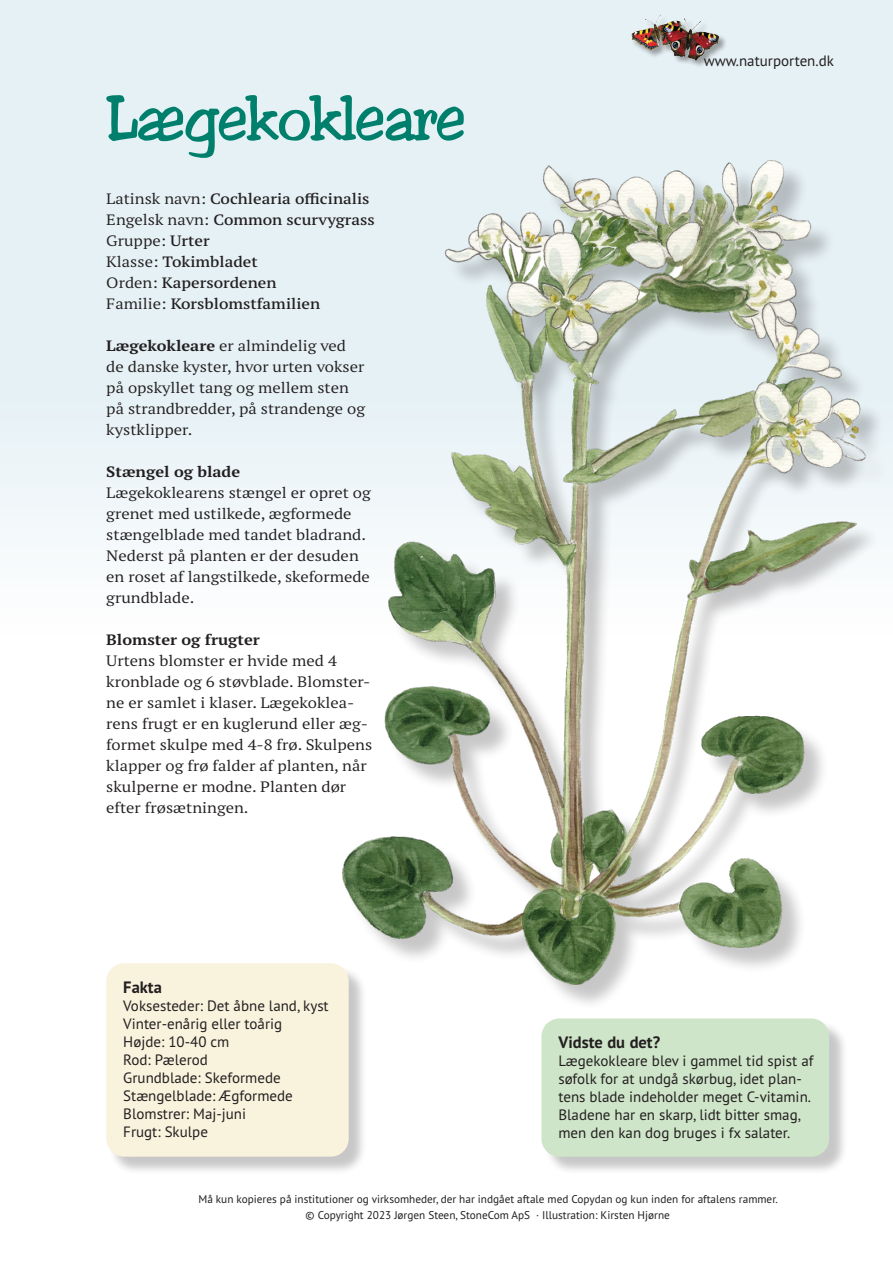
<style>
.page{position:relative;width:893px;height:1263px;background:#fff}
.page>*{position:absolute;margin:0;border:0;box-sizing:border-box;transform-origin:0 0}
.t1{font:60px "Toledo";letter-spacing:-.025em;color:#00806c}
.t2{font:700 16.5px "PT Sans Pro";color:#231f20}
.t3{font:expanded 15px/21px "PT Serif Pro";color:#231f20}
.t4{font:15px/18px "PT Sans Pro";color:#231f20}
.t5{font:600 expanded 15px/21px "PT Serif Pro";color:#231f20}
.t6{font:700 expanded 15px "PT Serif Pro";color:#231f20}
.t7{font:11.25px/16.5px "PT Sans Pro";color:#231f20;text-align:center}
.s1{font-weight:400}
.s2{font-weight:700}
</style>
<div class="page">
<div style="left:0;top:0;width:893px;height:1263px;background:linear-gradient(to right,#f4f9fb,#f1f7fa)"></div>
<div style="left:632px;top:15px;width:96px;height:54px;background:#231f20;opacity:.4"></div>
<img style="left:631px;top:15px;width:58px;height:42px">
<div style="left:109px;top:966px;width:258px;height:209px;background:#231f20;opacity:.25"></div>
<div style="left:106px;top:963px;width:243px;height:194px;background:#f9f2dd;border-radius:18px"></div>
<div style="left:544px;top:1020px;width:304px;height:155px;background:#231f20;opacity:.25"></div>
<div style="left:541px;top:1018px;width:288px;height:139px;background:#cfe5c9;border-radius:18px"></div>
<div style="left:345px;top:163px;width:545px;height:847px;background:#231f20;opacity:.25"></div>
<img style="left:328px;top:149px;width:549px;height:847px">
<h1 class="t1" style="left:106px;top:81px;width:361px">Lægekokleare</h1>
<p class="t5" style="left:106px;top:187px;width:270px"><span class="s1">Latinsk navn:</span> Cochlearia officinalis<br><span class="s1">Engelsk navn:</span> Common scurvygrass<br><span class="s1">Gruppe:</span> Urter<br><span class="s1">Klasse:</span> Tokimbladet<br><span class="s1">Orden:</span> Kapersordenen<br><span class="s1">Familie:</span> Korsblomstfamilien</p>
<p class="t3" style="left:106px;top:334px;width:260px"><span class="s2">Lægekokleare</span> er almindelig ved de danske kyster, hvor urten vokser på opskyllet tang og mellem sten på strandbredder, på strandenge og kystklipper.</p>
<p class="t6" style="left:106px;top:461px;width:135px">Stængel og blade</p>
<p class="t3" style="left:106px;top:481px;width:266px">Lægekoklearens stængel er opret og grenet med ustilkede, ægformede stængelblade med tandet bladrand.<br>Nederst på planten er der desuden en roset af langstilkede, skeformede grundblade.</p>
<p class="t6" style="left:106px;top:629px;width:155px">Blomster og frugter</p>
<p class="t3" style="left:106px;top:649px;width:268px">Urtens blomster er hvide med 4 kronblade og 6 støvblade. Blomster&shy;ne er samlet i klaser. Lægekoklea&shy;rens frugt er en kuglerund eller æg&shy;formet skulpe med 4-8 frø. Skulpens klapper og frø falder af planten, når skulperne er modne. Planten dør efter frøsætningen.</p>
<p class="t2" style="left:123px;top:976px;width:40px">Fakta</p>
<p class="t4" style="left:123px;top:996px;width:207px">Voksesteder: Det åbne land, kyst<br>Vinter-enårig eller toårig<br>Højde: 10-40 cm<br>Rod: Pælerod<br>Grundblade: Skeformede<br>Stængelblade: Ægformede<br>Blomstrer: Maj-juni<br>Frugt: Skulpe</p>
<p class="t4" style="left:704px;top:52px;width:132px">www.naturporten.dk</p>
<p class="t2" style="left:558px;top:1031px;width:103px">Vidste du det?</p>
<p class="t4" style="left:558px;top:1051px;width:257px">Lægekokleare blev i gammel tid spist af søfolk for at undgå skørbug, idet plan&shy;tens blade indeholder meget C-vitamin.<br>Bladene har en skarp, lidt bitter smag, men den kan dog bruges i fx salater.</p>
<p class="t7" style="left:198px;top:1190px;width:581px">Må kun kopieres på institutioner og virksomheder, der har indgået aftale med Copydan og kun inden for aftalens rammer. © Copyright 2023 Jørgen Steen, StoneCom ApS · Illustration: Kirsten Hjørne</p>
</div>
